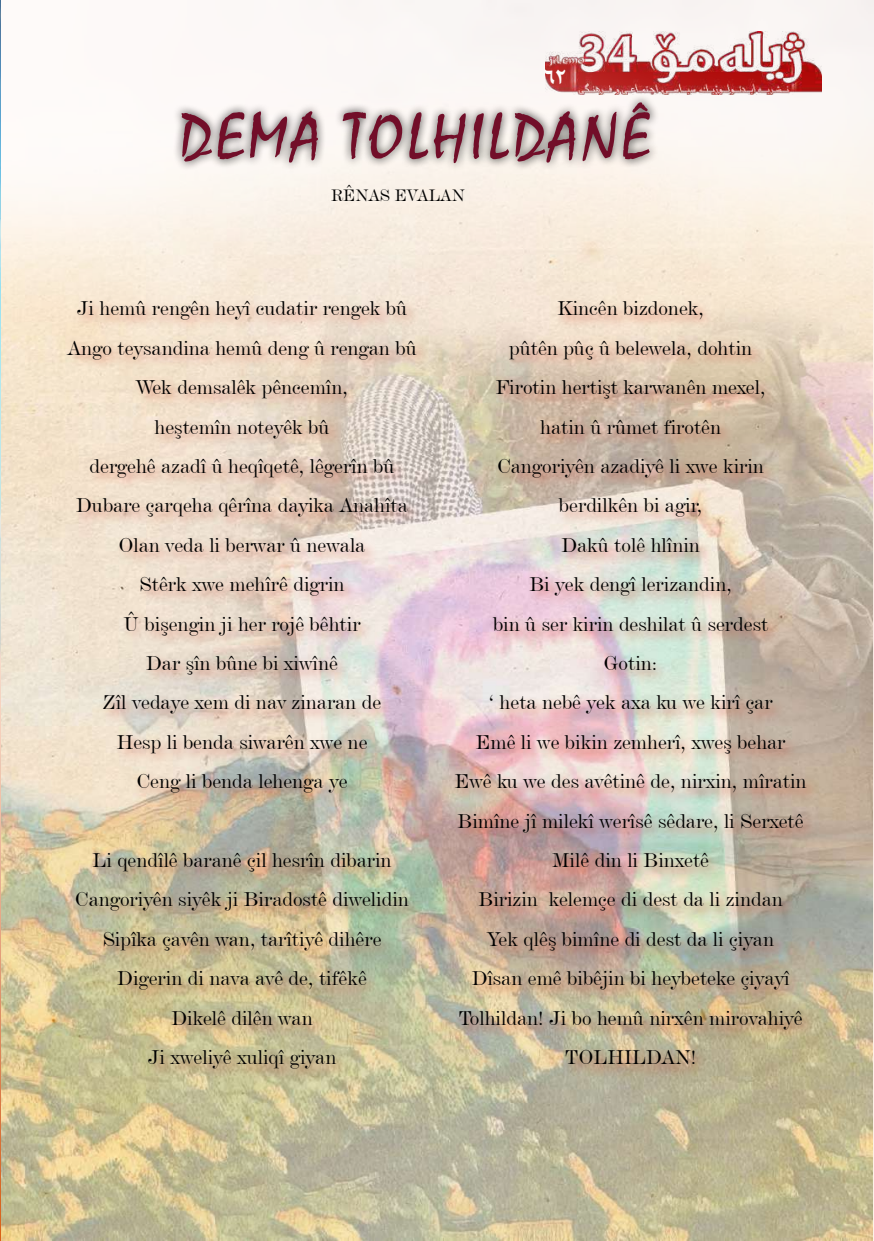
<style>
.page{position:relative;width:874px;height:1241px;background:#fff}
.page>*{position:absolute;margin:0;border:0;box-sizing:border-box;transform-origin:0 0}
.t1{font:66.5px "Mistral";letter-spacing:.06em;color:#720e29}
.t2{font:21px/39.4px "De Vinne BT";color:#000;text-align:center}
.t3{font:700 21px "B Mitra";color:#fff}
.t4{font:17.5px "De Vinne BT";color:#000}
</style>
<div class="page">
<img style="left:0;top:0;width:872px;height:1240px">
<div style="left:64px;top:297px;width:366px;height:785px;background:#cf503a;opacity:.62"></div>
<div style="left:452px;top:297px;width:367px;height:781px;background:#cf503a;opacity:.75"></div>
<div style="left:172px;top:93px;width:487px;height:79px;background:#000;opacity:.75"></div>
<p class="t3" style="left:543px;top:63px;width:24px">62</p>
<h1 class="t1" style="left:179px;top:97px;width:471px">DEMA TOLHILDANÊ</h1>
<p class="t4" style="left:331px;top:184px;width:135px">RÊNAS EVALAN</p>
<p class="t2" style="left:67px;top:288px;width:350px">Ji hemû rengên heyî cudatir rengek bû<br>Ango teysandina hemû deng û rengan bû<br>Wek demsalêk pêncemîn,<br>heştemîn noteyêk bû<br>dergehê azadî û heqîqetê, lêgerîn bû<br>Dubare çarqeha qêrîna dayika Anahîta<br>Olan veda li berwar û newala<br>Stêrk xwe mehîrê digrin<br>Û bişengin ji her rojê bêhtir<br>Dar şîn bûne bi xiwînê<br>Zîl vedaye xem di nav zinaran de<br>Hesp li benda siwarên xwe ne<br>Ceng li benda lehenga ye</p>
<p class="t2" style="left:75px;top:839px;width:335px">Li qendîlê baranê çil hesrîn dibarin<br>Cangoriyên siyêk ji Biradostê diwelidin<br>Sipîka çavên wan, tarîtiyê dihêre<br>Digerin di nava avê de, tifêkê<br>Dikelê dilên wan<br>Ji xweliyê xuliqî giyan</p>
<p class="t2" style="left:557px;top:288px;width:148px">Kincên bizdonek,</p>
<p class="t2" style="left:509px;top:328px;width:244px">pûtên pûç û belewela, dohtin</p>
<p class="t2" style="left:495px;top:367px;width:271px">Firotin hertişt karwanên mexel,</p>
<p class="t2" style="left:540px;top:406px;width:182px">hatin û rûmet firotên</p>
<p class="t2" style="left:497px;top:446px;width:268px">Cangoriyên azadiyê li xwe kirin</p>
<p class="t2" style="left:558px;top:485px;width:145px">berdilkên bi agir,</p>
<p class="t2" style="left:561px;top:524px;width:140px">Dakû tolê hlînin</p>
<p class="t2" style="left:529px;top:564px;width:204px">Bi yek dengî lerizandin,</p>
<p class="t2" style="left:493px;top:603px;width:276px">bin û ser kirin deshilat û serdest</p>
<p class="t2" style="left:603px;top:643px;width:55px">Gotin:</p>
<p class="t2" style="left:488px;top:682px;width:285px">‘ heta nebê yek axa ku we kirî çar</p>
<p class="t2" style="left:475px;top:721px;width:311px">Emê li we bikin zemherî, xweş behar</p>
<p class="t2" style="left:454px;top:761px;width:353px">Ewê ku we des avêtinê de, nirxin, mîratin</p>
<p class="t2" style="left:457px;top:800px;width:347px">Bimîne jî milekî werîsê sêdare li, Serxetê</p>
<p class="t2" style="left:552px;top:839px;width:158px">Milê din li Binxetê</p>
<p class="t2" style="left:548px;top:879px;width:235px">kelemçe di dest da li zindan</p>
<p class="t2" style="left:478px;top:879px;width:61px">Birizin</p>
<p class="t2" style="left:487px;top:918px;width:288px">Yek qlêş bimîne di dest da li çiyan</p>
<p class="t2" style="left:471px;top:958px;width:319px">Dîsan emê bibêjin bi heybeteke çiyayî</p>
<p class="t2" style="left:458px;top:997px;width:345px">Tolhildan! Ji bo hemû nirxên mirovahiyê</p>
<p class="t2" style="left:564px;top:1036px;width:133px">TOLHILDAN!</p>
</div>
